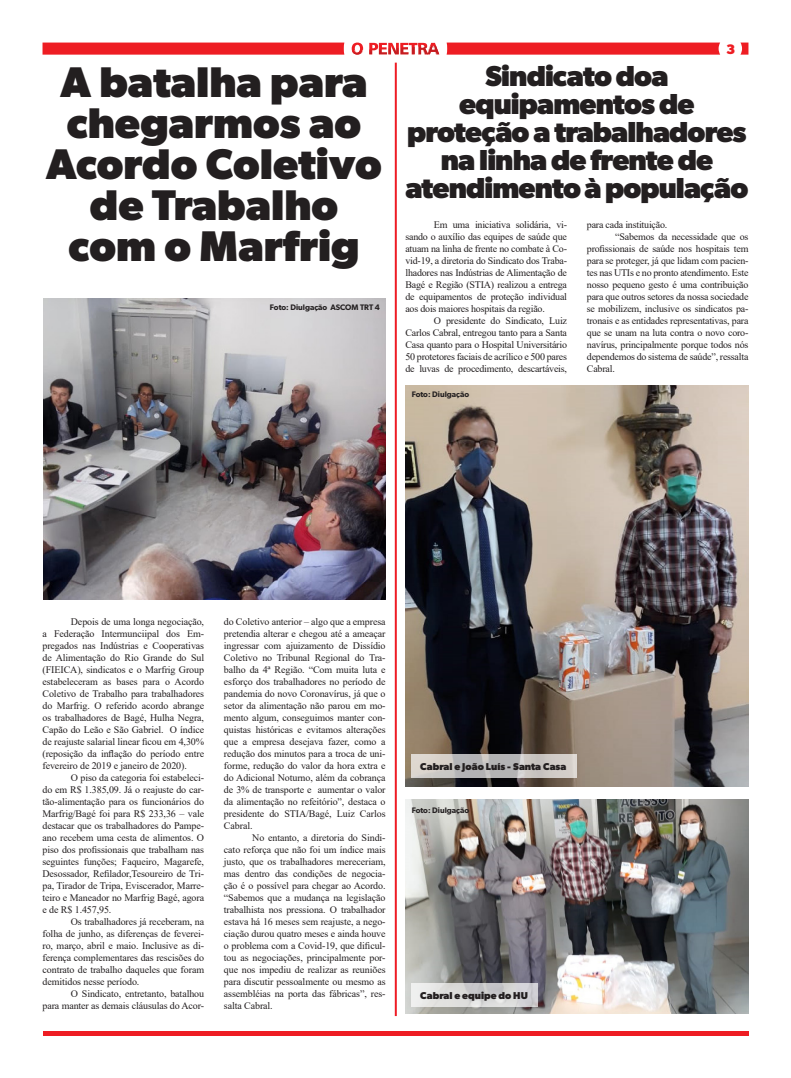
<style>
.page{position:relative;width:791px;height:1078px;background:#fff}
.page>*{position:absolute;margin:0;border:0;box-sizing:border-box;transform-origin:0 0}
.t1{font:700 43px/41px "Gibson";color:#231f20;text-align:center}
.t2{font:700 29px/28px "Gibson";letter-spacing:-.03em;color:#231f20;text-align:center}
.t3{font:700 13.8px "Gibson";color:#ee1d23}
.t4{font:10px/12px "Times New Roman";letter-spacing:-.01em;color:#231f20;text-align:justify}
.t5{font:700 10px "Gibson";color:#231f20}
.t6{font:600 8px "Gibson";color:#231f20}
</style>
<div class="page">
<div style="left:43px;top:1030px;width:705px;height:5px;background:#ee1d23"></div>
<svg style="left:352px;top:43px;width:84px;height:3px"></svg>
<img style="left:352px;top:46px;width:87px;height:9px">
<svg style="left:43px;top:43px;width:301px;height:12px;background:#ee2329"></svg>
<svg style="left:740px;top:43px;width:8px;height:12px"></svg>
<svg style="left:447px;top:43px;width:273px;height:12px;background:#ee242a"></svg>
<hr style="left:395px;top:63px;width:2px;height:952px;background:#ee1c25">
<img style="left:44px;top:298px;width:342px;height:301px">
<img style="left:405px;top:799px;width:343px;height:213px">
<img style="left:405px;top:385px;width:343px;height:401px">
<svg style="left:412px;top:754px;width:165px;height:23px;background:#c7c4c1"></svg>
<svg style="left:412px;top:982px;width:126px;height:23px;background:#d3d3d4"></svg>
<h3 class="t3" style="left:726px;top:41px;width:11px">3</h3>
<p class="t1" style="left:46px;top:61px;width:337px">A batalha para chegarmos ao<br>Acordo Coletivo de Trabalho com o Marfrig</p>
<p class="t2" style="left:405px;top:61px;width:344px">Sindicato doa equipamentos de proteção a trabalhadores na linha de frente de atendimento à população</p>
<p class="t4" style="left:405px;top:218px;width:163px;text-indent:28px">Em uma iniciativa solidária, vi&shy;sando o auxílio das equipes de saúde que atuam na linha de frente no combate à Co&shy;vid-19, a diretoria do Sindicato dos Traba&shy;lhadores nas Indústrias de Alimentação de Bagé e Região (STIA) realizou a entrega de equipamentos de proteção individual aos dois maiores hospitais da região.</p>
<p class="t4" style="left:405px;top:314px;width:163px;text-indent:28px">O presidente do Sindicato, Luiz Carlos Cabral, entregou tanto para a Santa Casa quanto para o Hospital Universitário 50 protetores faciais de acrílico e 500 pares de luvas de procedimento, descartáveis,</p>
<p class="t4" style="left:587px;top:218px;width:82px">para cada instituição.</p>
<p class="t4" style="left:587px;top:230px;width:163px;text-indent:28px">“Sabemos da necessidade que os profissionais de saúde nos hospitais tem para se proteger, já que lidam com pacien&shy;tes nas UTIs e no pronto atendimento. Este nosso pequeno gesto é uma contribuição para que outros setores da nossa sociedade se mobilizem, inclusive os sindicatos pa&shy;tronais e as entidades representativas, para que se unam na luta contra o novo coro&shy;navírus, principalmente porque todos nós dependemos do sistema de saúde”, ressalta Cabral.</p>
<p class="t6" style="left:270px;top:302px;width:112px">Foto: Diulgação ASCOM TRT 4</p>
<p class="t6" style="left:412px;top:390px;width:59px">Foto: Diulgação</p>
<p class="t4" style="left:43px;top:614px;width:163px;text-indent:28px">Depois de uma longa negociação, a Federação Intermunciipal dos Em&shy;pregados nas Indústrias e Cooperativas de Alimentação do Rio Grande do Sul (FIEICA), sindicatos e o Marfrig Group estabeleceram as bases para o Acordo Coletivo de Trabalho para trabalhadores do Marfrig. O referido acordo abrange os trabalhadores de Bagé, Hulha Negra, Capão do Leão e São Gabriel. O índice de reajuste salarial linear ficou em 4,30% (reposição da inflação do período entre fevereiro de 2019 e janeiro de 2020).</p>
<p class="t4" style="left:43px;top:770px;width:163px;text-indent:28px">O piso da categoria foi estabeleci&shy;do em R$ 1.385,09. Já o reajuste do car&shy;tão-alimentação para os funcionários do Marfrig/Bagé foi para R$ 233,36 – vale destacar que os trabalhadores do Pampe&shy;ano recebem uma cesta de alimentos. O piso dos profissionais que trabalham nas seguintes funções; Faqueiro, Magarefe, Desossador, Refilador,Tesoureiro de Tri&shy;pa, Tirador de Tripa, Eviscerador, Marre&shy;teiro e Maneador no Marfrig Bagé, agora e de R$ 1.457,95.</p>
<p class="t4" style="left:43px;top:914px;width:163px;text-indent:28px">Os trabalhadores já receberam, na folha de junho, as diferenças de feverei&shy;ro, março, abril e maio. Inclusive as di&shy;ferença complementares das rescisões do contrato de trabalho daqueles que foram demitidos nesse período.</p>
<p class="t4" style="left:43px;top:986px;width:163px;text-align:right">O Sindicato, entretanto, batalhou<br>para manter as demais cláusulas do Acor-</p>
<p class="t4" style="left:224px;top:614px;width:163px">do Coletivo anterior – algo que a empresa pretendia alterar e chegou até a ameaçar ingressar com ajuizamento de Dissídio Coletivo no Tribunal Regional do Tra&shy;balho da 4ª Região. “Com muita luta e esforço dos trabalhadores no período de pandemia do novo Coronavírus, já que o setor da alimentação não parou em mo&shy;mento algum, conseguimos manter con&shy;quistas históricas e evitamos alterações que a empresa desejava fazer, como a redução dos minutos para a troca de uni&shy;forme, redução do valor da hora extra e do Adicional Noturno, além da cobrança de 3% de transporte e aumentar o valor da alimentação no refeitório”, destaca o presidente do STIA/Bagé, Luiz Carlos Cabral.</p>
<p class="t4" style="left:224px;top:830px;width:163px;text-indent:28px">No entanto, a diretoria do Sindi&shy;cato reforça que não foi um índice mais justo, que os trabalhadores mereceriam, mas dentro das condições de negocia&shy;ção é o possível para chegar ao Acordo. “Sabemos que a mudança na legislação trabalhista nos pressiona. O trabalhador estava há 16 meses sem reajuste, a nego&shy;ciação durou quatro meses e ainda houve o problema com a Covid-19, que dificul&shy;tou as negociações, principalmente por&shy;que nos impediu de realizar as reuniões para discutir pessoalmente ou mesmo as assembléias na porta das fábricas”, res&shy;salta Cabral.</p>
<p class="t5" style="left:420px;top:760px;width:148px">Cabral e João Luís - Santa Casa</p>
<p class="t6" style="left:412px;top:805px;width:59px">Foto: Diulgação</p>
<p class="t5" style="left:420px;top:988px;width:109px">Cabral e equipe do HU</p>
</div>
